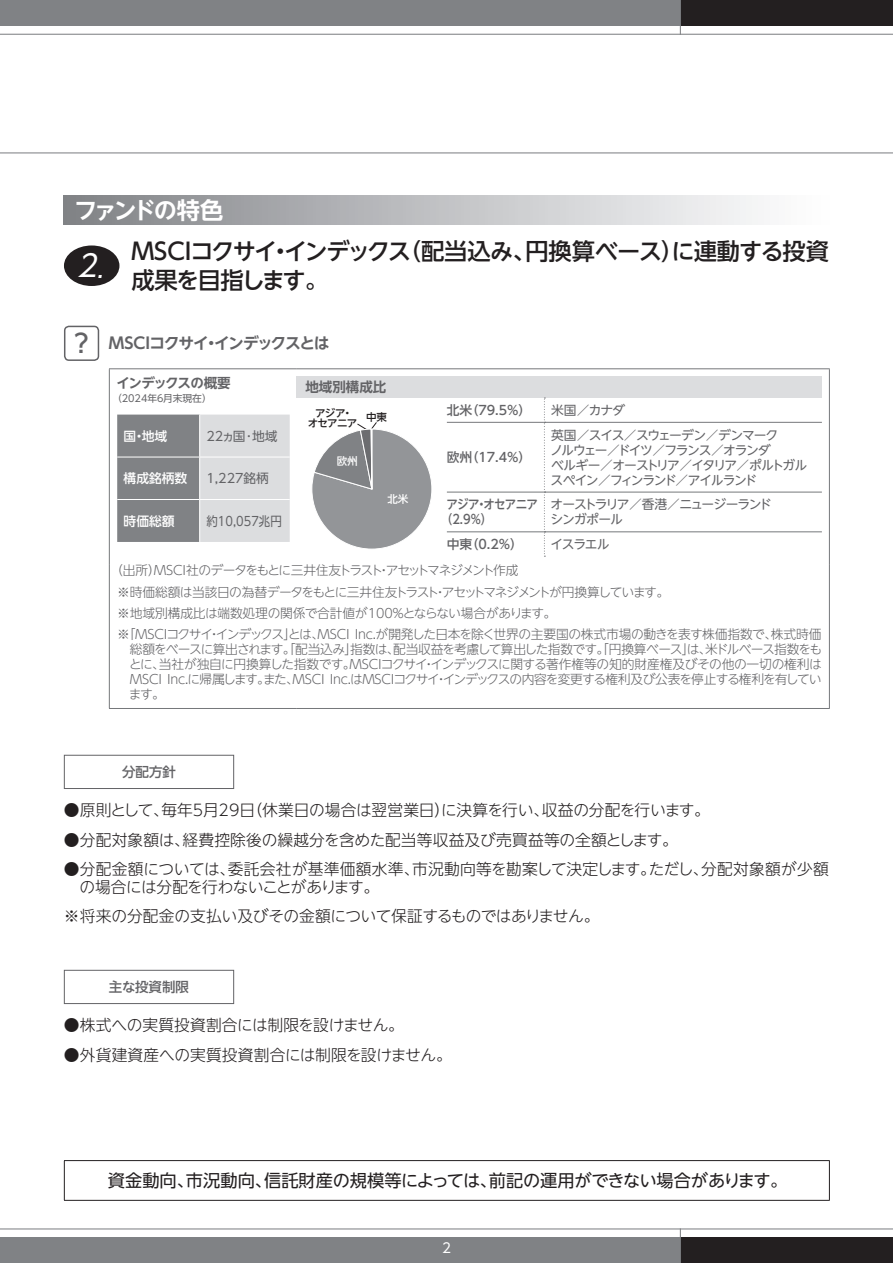
<style>
.page{position:relative;width:893px;height:1263px;background:#fff}
.page>*{position:absolute;margin:0;border:0;box-sizing:border-box;transform-origin:0 0}
.t1{font:italic 30px "UD Shin Go NT Pro";color:#fff}
.t2{font:500 23.25px/28.5px "UD Shin Go NT Pro";letter-spacing:-.05em;color:#231f20}
.t3{font:700 23.25px "UD Shin Go NT Pro De";letter-spacing:-.13em;color:#fff}
.t4{font:17.25px "UD Shin Go NT Pro";letter-spacing:-.015em;color:#231f20}
.t5{font:300 15.75px/18px "UD Shin Go NT Pro";letter-spacing:-.005em;color:#231f20}
.t6{font:300 15.75px "UD Shin Go NT Pro";letter-spacing:-.025em;color:#231f20}
.t7{font:700 15.75px "UD Shin Go NT Pro De";letter-spacing:-.075em;color:#636366}
.t8{font:500 13.5px "UD Shin Go NT Pro";color:#636366}
.t9{font:700 13.5px "UD Shin Go NT Pro De";letter-spacing:-.065em;color:#636366}
.t10{font:700 13.5px "UD Shin Go NT Pro De";letter-spacing:-.01em;color:#636366}
.t11{font:13.5px "UD Shin Go NT Pro";color:#fff}
.t12{font:300 12.75px/21.3px "UD Shin Go NT Pro";letter-spacing:-.05em;color:#636366}
.t13{font:12.75px/15px "UD Shin Go NT Pro";letter-spacing:-.105em;color:#636366}
.t14{font:12.75px/15px "UD Shin Go NT Pro";letter-spacing:-.085em;color:#636366}
.t15{font:500 12.75px "UD Shin Go NT Pro";letter-spacing:-.04em;color:#636366}
.t16{font:500 12.75px/15px "UD Shin Go NT Pro";letter-spacing:-.065em;color:#636366;scale:.9 1}
.t17{font:500 12.75px "UD Shin Go NT Pro";color:#fff}
.t18{font:12.75px "UD Shin Go NT Pro";color:#636366;scale:.9 1}
.t19{font:500 10.5px/10.5px "UD Shin Go NT Pro";letter-spacing:-.06em;color:#231f20;text-align:center}
.t20{font:500 10.5px "UD Shin Go NT Pro";color:#fff}
.t21{font:9.75px "UD Shin Go NT Pro";color:#636366}
.s1{font-size:23.25px}
.s2{font-family:"UD Shin Go NT Pro";font-weight:500;font-size:25.5px}
</style>
<div class="page">
<div style="left:0;top:0;width:680px;height:26px;background:#808285"></div>
<div style="left:0;top:1237px;width:680px;height:26px;background:#808285"></div>
<hr style="left:0;top:34px;width:893px;height:1px;background:#808285">
<hr style="left:0;top:152px;width:893px;height:1px;background:#808285">
<hr style="left:0;top:1228px;width:893px;height:1px;background:#808285">
<div style="left:680px;top:0;width:213px;height:26px;background:#231f20"></div>
<div style="left:680px;top:1237px;width:213px;height:26px;background:#231f20"></div>
<hr style="left:680px;top:1228px;width:1px;height:35px;background:#808285">
<hr style="left:680px;top:0;width:1px;height:35px;background:#808285">
<div style="left:64px;top:196px;width:765px;height:29px;background:linear-gradient(to right,#818387,#fff)"></div>
<div style="left:64px;top:245px;width:55px;height:41px;background:#231f20;border-radius:50%"></div>
<div style="left:64px;top:326px;width:35px;height:35px;border:2px solid #636366;border-radius:4px"></div>
<hr style="left:109px;top:708px;width:188px;height:1px;background:#76787b">
<hr style="left:297px;top:708px;width:533px;height:1px;background:#76787b">
<hr style="left:109px;top:369px;width:1px;height:195px;background:#76787b">
<hr style="left:109px;top:368px;width:188px;height:1px;background:#76787b">
<hr style="left:297px;top:368px;width:533px;height:1px;background:#76787b">
<hr style="left:829px;top:369px;width:1px;height:195px;background:#76787b">
<hr style="left:109px;top:564px;width:1px;height:144px;background:#76787b">
<hr style="left:829px;top:564px;width:1px;height:144px;background:#76787b">
<svg style="left:117px;top:415px;width:173px;height:127px;background:#b0b2b4"></svg>
<hr style="left:199px;top:415px;width:1px;height:42px;background:#fff">
<hr style="left:117px;top:457px;width:83px;height:1px;background:#fff">
<hr style="left:200px;top:457px;width:90px;height:1px;background:#fff">
<hr style="left:199px;top:457px;width:1px;height:42px;background:#fff">
<hr style="left:117px;top:499px;width:83px;height:1px;background:#fff">
<hr style="left:200px;top:499px;width:90px;height:1px;background:#fff">
<hr style="left:199px;top:500px;width:1px;height:42px;background:#fff">
<div style="left:297px;top:376px;width:525px;height:22px;background:#dcdddf"></div>
<hr style="left:545px;top:422px;width:277px;height:1px;background:#76787b">
<hr style="left:545px;top:492px;width:277px;height:1px;background:#76787b">
<hr style="left:545px;top:531px;width:277px;height:1px;background:#76787b">
<svg style="left:544px;top:398px;width:1px;height:159px"></svg>
<hr style="left:447px;top:422px;width:97px;height:1px;background:#76787b">
<hr style="left:447px;top:492px;width:97px;height:1px;background:#76787b">
<hr style="left:447px;top:531px;width:97px;height:1px;background:#76787b">
<svg style="left:312px;top:422px;width:120px;height:127px"></svg>
<div style="left:64px;top:755px;width:170px;height:34px;border:1px solid #636366"></div>
<div style="left:64px;top:970px;width:170px;height:34px;border:1px solid #636366"></div>
<hr style="left:64px;top:1160px;width:766px;height:1px;background:#231f20">
<hr style="left:64px;top:1161px;width:1px;height:39px;background:#231f20">
<hr style="left:829px;top:1161px;width:1px;height:39px;background:#231f20">
<hr style="left:64px;top:1200px;width:766px;height:1px;background:#231f20">
<h2 class="t3" style="left:74px;top:191px;width:150px">ファンドの特色</h2>
<h1 class="t1" style="left:77px;top:241px;width:34px">2<span class="s1">.</span></h1>
<h2 class="t2" style="left:131px;top:237px;width:699px">MSCIコクサイ・インデックス（配当込み、円換算ベース）に連動する投資成果を目指します。</h2>
<p class="t7" style="left:74px;top:330px;width:256px"><span class="s2">?</span> MSCIコクサイ・インデックスとは</p>
<p class="t9" style="left:117px;top:372px;width:116px">インデックスの概要</p>
<p class="t21" style="left:112px;top:391px;width:101px">（2024年６月末現在）</p>
<p class="t17" style="left:124px;top:425px;width:45px">国・地域</p>
<p class="t14" style="left:206px;top:428px;width:73px">22ヵ国･地域</p>
<p class="t17" style="left:124px;top:468px;width:65px">構成銘柄数</p>
<p class="t14" style="left:206px;top:470px;width:64px">1,227銘柄</p>
<p class="t17" style="left:124px;top:510px;width:52px">時価総額</p>
<p class="t18" style="left:206px;top:510px;width:85px">約10,057兆円</p>
<p class="t10" style="left:305px;top:376px;width:83px">地域別構成比</p>
<p class="t15" style="left:447px;top:400px;width:86px">北米（79.5％）</p>
<p class="t14" style="left:551px;top:402px;width:76px">米国／カナダ</p>
<p class="t15" style="left:447px;top:447px;width:86px">欧州（17.4％）</p>
<p class="t19" style="left:308px;top:407px;width:51px">アジア・オセアニア</p>
<p class="t19" style="left:366px;top:411px;width:22px">中東</p>
<p class="t13" style="left:550px;top:427px;width:258px">英国／スイス／スウェーデン／デンマーク<br>ノルウェー／ドイツ／フランス／オランダ<br>ベルギー／オーストリア／イタリア／ポルトガルスペイン／フィンランド／アイルランド</p>
<p class="t20" style="left:337px;top:453px;width:22px">欧州</p>
<p class="t20" style="left:387px;top:490px;width:22px">北米</p>
<p class="t16" style="left:441px;top:497px;width:109px;text-indent:6px">アジア・オセアニア（2.9％）</p>
<p class="t14" style="left:551px;top:497px;width:223px">オーストラリア／香港／ニュージーランドシンガポール</p>
<p class="t15" style="left:447px;top:534px;width:77px">中東（0.2％）</p>
<p class="t14" style="left:550px;top:536px;width:60px">イスラエル</p>
<p class="t12" style="left:117px;top:559px;width:706px;text-indent:-7px">（出所）MSCI社のデータをもとに三井住友トラスト・アセットマネジメント作成<br>※時価総額は当該日の為替データをもとに三井住友トラスト・アセットマネジメントが円換算しています。<br>※地域別構成比は端数処理の関係で合計値が100％とならない場合があります。<br>※「MSCIコクサイ・インデックス」とは、MSCI Inc.が開発した日本を除く世界の主要国の株式市場の動きを表す株価指数で、株式時価</p>
<p class="t12" style="left:129px;top:642px;width:695px;line-height:15px;text-align:justify">総額をベースに算出されます。「配当込み」指数は、配当収益を考慮して算出した指数です。「円換算ベース」は、米ドルベース指数をもとに、当社が独自に円換算した指数です。MSCIコクサイ・インデックスに関する著作権等の知的財産権及びその他の一切の権利はMSCI Inc.に帰属します。また、MSCI Inc.はMSCIコクサイ・インデックスの内容を変更する権利及び公表を停止する権利を有しています。</p>
<p class="t8" style="left:122px;top:761px;width:55px">分配方針</p>
<p class="t5" style="left:64px;top:801px;width:647px">●原則として、毎年５月29日（休業日の場合は翌営業日）に決算を行い、収益の分配を行います。</p>
<p class="t5" style="left:64px;top:830px;width:615px">●分配対象額は、経費控除後の繰越分を含めた配当等収益及び売買益等の全額とします。</p>
<p class="t5" style="left:79px;top:859px;width:751px;text-indent:-15px">●分配金額については、委託会社が基準価額水準、市況動向等を勘案して決定します。ただし、分配対象額が少額の場合には分配を行わないことがあります。</p>
<p class="t6" style="left:64px;top:903px;width:537px">※将来の分配金の支払い及びその金額について保証するものではありません。</p>
<p class="t8" style="left:109px;top:976px;width:82px">主な投資制限</p>
<p class="t5" style="left:64px;top:1016px;width:342px">●株式への実質投資割合には制限を設けません。</p>
<p class="t5" style="left:64px;top:1045px;width:389px">●外貨建資産への実質投資割合には制限を設けません。</p>
<h3 class="t4" style="left:108px;top:1166px;width:681px">資金動向、市況動向、信託財産の規模等によっては、前記の運用ができない場合があります。</h3>
<p class="t11" style="left:442px;top:1237px;width:10px">2</p>
</div>
